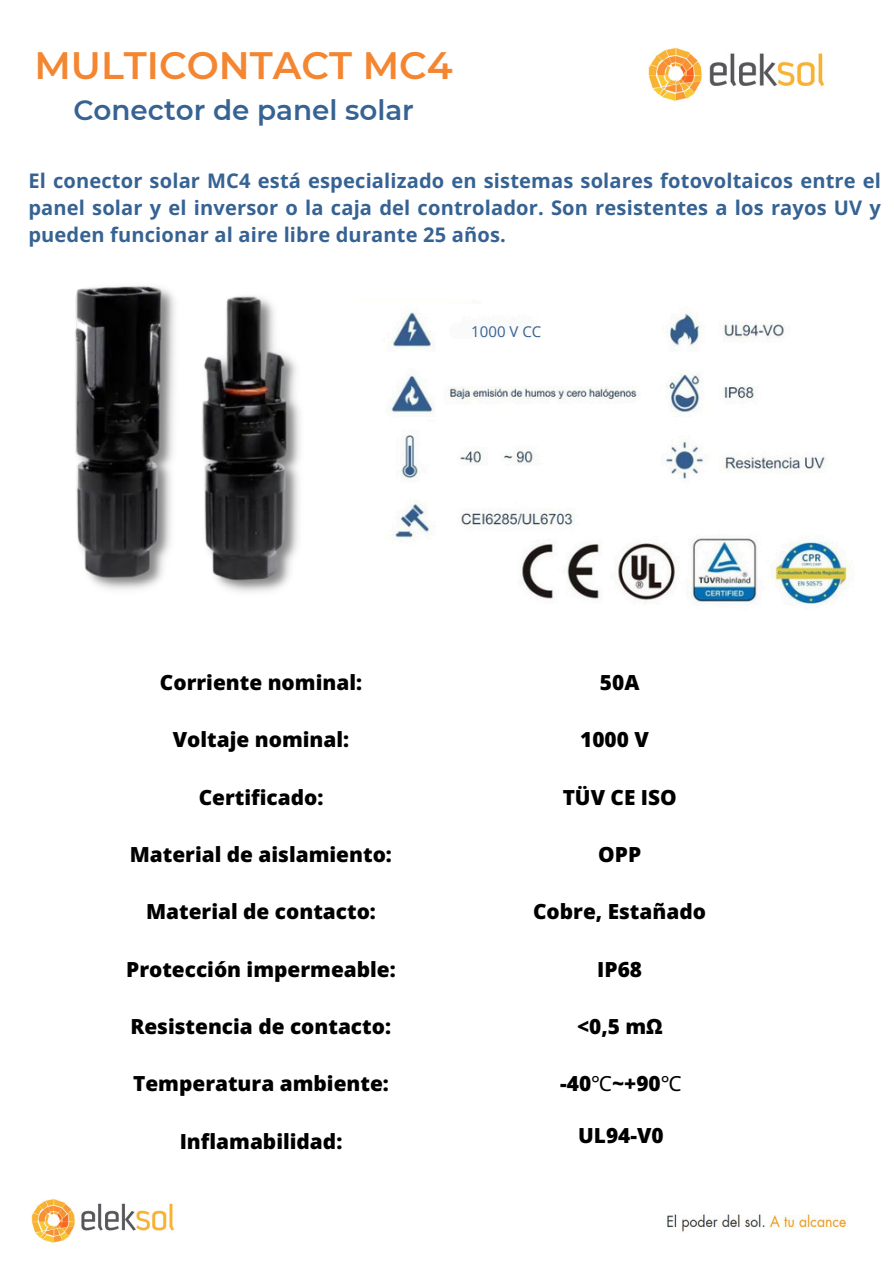
<style>
.page{position:relative;width:894px;height:1264px;background:#fff}
.page>*{position:absolute;margin:0;border:0;box-sizing:border-box;transform-origin:0 0}
.t1{font:600 38.1px "Montserrat";color:#f48631}
.t2{font:600 27.75px "Montserrat";color:#366393}
.t3{font:800 20.85px "Open Sans";color:#000}
.t4{font:700 20.1px/27px "Open Sans";letter-spacing:.01em;color:#366393;text-align:justify}
.t5{font:15px "Open Sans";color:#366393}
.s1{font-family:"Noto Sans";font-weight:400}
</style>
<div class="page">
<img style="left:31px;top:1199px;width:144px;height:44px">
<img style="left:648px;top:47px;width:177px;height:55px">
<img style="left:391px;top:312px;width:458px;height:292px">
<img style="left:75px;top:286px;width:225px;height:306px">
<img style="left:666px;top:1213px;width:181px;height:19px">
<h3 class="t1" style="left:34px;top:42px;width:420px">MULTICONTACT MC4</h3>
<h3 class="t2" style="left:73px;top:94px;width:342px">Conector de panel solar</h3>
<p class="t4" style="left:28px;top:166px;width:853px">El conector solar MC4 está especializado en sistemas solares fotovoltaicos entre el panel solar y el inversor o la caja del controlador. Son resistentes a los rayos UV y pueden funcionar al aire libre durante 25 años.</p>
<p class="t5" style="left:471px;top:320px;width:71px">1000 V CC</p>
<p class="t3" style="left:160px;top:667px;width:203px">Corriente nominal:</p>
<h4 class="t3" style="left:173px;top:725px;width:178px">Voltaje nominal:</h4>
<h4 class="t3" style="left:199px;top:782px;width:126px">Certificado:</h4>
<h4 class="t3" style="left:130px;top:839px;width:264px">Material de aislamiento:</h4>
<h4 class="t3" style="left:146px;top:897px;width:231px">Material de contacto:</h4>
<h4 class="t3" style="left:126px;top:954px;width:271px">Protección impermeable:</h4>
<h4 class="t3" style="left:130px;top:1011px;width:262px">Resistencia de contacto:</h4>
<h4 class="t3" style="left:133px;top:1069px;width:257px">Temperatura ambiente:</h4>
<h4 class="t3" style="left:180px;top:1126px;width:164px">Inflamabilidad:</h4>
<h4 class="t3" style="left:599px;top:667px;width:41px">50A</h4>
<h2 class="t3" style="left:580px;top:725px;width:70px">1000 V</h2>
<h2 class="t3" style="left:562px;top:782px;width:115px">TÜV CE ISO</h2>
<h2 class="t3" style="left:598px;top:839px;width:44px">OPP</h2>
<h2 class="t3" style="left:533px;top:897px;width:174px">Cobre, Estañado</h2>
<h4 class="t3" style="left:597px;top:954px;width:46px">IP68</h4>
<h2 class="t3" style="left:577px;top:1011px;width:87px">&lt;0,5 mΩ</h2>
<h4 class="t3" style="left:560px;top:1069px;width:123px">-40<span class="s1">℃</span>~+90<span class="s1">℃</span></h4>
<h4 class="t3" style="left:578px;top:1120px;width:87px">UL94-V0</h4>
</div>
